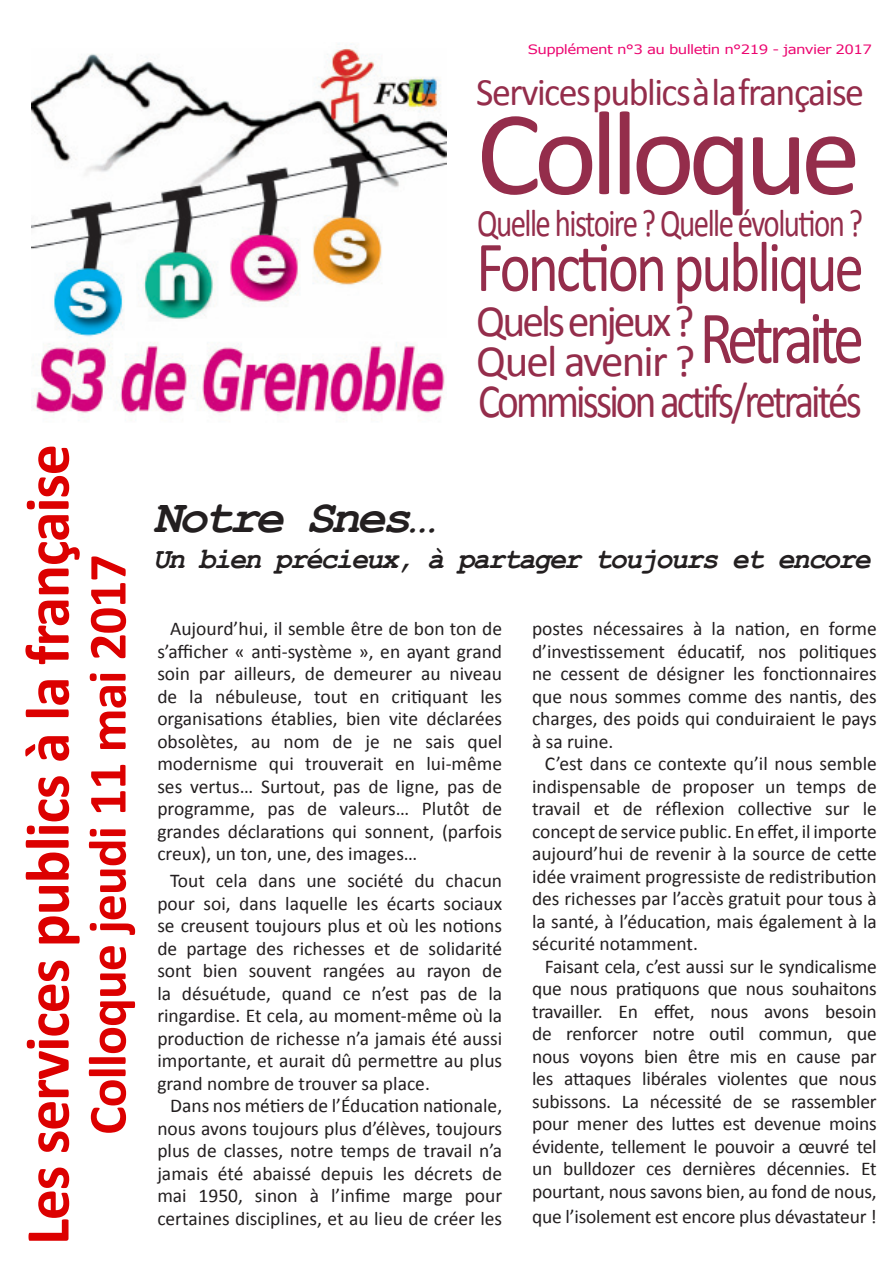
<style>
.page{position:relative;width:893px;height:1263px;background:#fff}
.page>*{position:absolute;margin:0;border:0;box-sizing:border-box;transform-origin:0 0}
.texte14j2{font:121.2px "Calibri";letter-spacing:-.06em;color:#942d4b}
.ciseaux034{font:75.15px "Calibri";letter-spacing:-.085em;color:#942d4b;scale:.83 1}
.tél040{font:72px "Calibri";letter-spacing:-.05em;color:#942d4b;scale:.82 1}
.t1{font:700 63px "Calibri";letter-spacing:-.02em;color:#dc0000}
.t2{font:700 54px "Calibri";letter-spacing:-.02em;color:#dc0000}
.tél040-2{font:48px "Calibri";letter-spacing:-.07em;color:#942d4b;scale:.86 1}
.t3{font:italic 700 48px "Courier New";letter-spacing:-.07em;color:#231f20}
.ciseaux034-2{font:45px "Calibri";letter-spacing:-.07em;color:#942d4b}
.texte14j2-2{font:45px "Calibri";letter-spacing:-.04em;color:#942d4b}
.tél040-3{font:39px "Calibri";letter-spacing:-.05em;color:#942d4b;scale:.79 1}
.ciseaux034-3{font:39px "Calibri";letter-spacing:-.04em;color:#942d4b}
.t4{font:italic 700 30px "Courier New";letter-spacing:-.06em;color:#231f20;scale:.94 1}
.t5{font:19.5px/22.5px "Calibri";color:#231f20;text-align:justify}
.t6{font:12.9px "Verdana";letter-spacing:-.04em;color:#ec0570;scale:1.16 1}
</style>
<div class="page">
<img style="left:32px;top:43px;width:414px;height:378px">
<p class="t1" style="left:7px;top:1245px;width:802px;rotate:-90deg">Les services publics à la française</p>
<p class="t2" style="left:73px;top:1135px;width:582px;rotate:-90deg">Colloque jeudi 11 mai 2017</p>
<p class="t6" style="left:528px;top:40px;width:298px">Supplément n°3 au bulletin n°219 - janvier 2017</p>
<p class="ciseaux034-3" style="left:476px;top:68px;width:389px">Services publics à la française</p>
<p class="texte14j2" style="left:476px;top:77px;width:386px">Colloque</p>
<p class="tél040-3" style="left:477px;top:198px;width:490px">Quelle histoire ? Quelle évolution ?</p>
<p class="tél040" style="left:476px;top:221px;width:474px">Fonction publique</p>
<p class="ciseaux034-2" style="left:476px;top:292px;width:220px">Quels enjeux ?</p>
<p class="texte14j2-2" style="left:476px;top:333px;width:220px">Quel avenir ?</p>
<p class="ciseaux034" style="left:699px;top:290px;width:200px">Retraite</p>
<p class="tél040-2" style="left:478px;top:370px;width:448px">Commission actifs/retraités</p>
<p class="t3" style="left:153px;top:484px;width:285px">Notre Snes…</p>
<p class="t4" style="left:153px;top:538px;width:765px">Un bien précieux, à partager toujours et encore</p>
<p class="t5" style="left:157px;top:618px;width:346px;text-indent:13px">Aujourd’hui, il semble être de bon ton de s’afficher « anti-système », en ayant grand soin par ailleurs, de demeurer au niveau de la nébuleuse, tout en critiquant les organisations établies, bien vite déclarées obsolètes, au nom de je ne sais quel modernisme qui trouverait en lui-même ses vertus… Surtout, pas de ligne, pas de programme, pas de valeurs… Plutôt de grandes déclarations qui sonnent, (parfois creux), un ton, une, des images…</p>
<p class="t5" style="left:157px;top:869px;width:346px;text-indent:13px">Tout cela dans une société du chacun pour soi, dans laquelle les écarts sociaux se creusent toujours plus et où les notions de partage des richesses et de solidarité sont bien souvent rangées au rayon de la désuétude, quand ce n’est pas de la ringardise. Et cela, au moment-même où la production de richesse n’a jamais été aussi importante, et aurait dû permettre au plus grand nombre de trouver sa place.</p>
<p class="t5" style="left:157px;top:1094px;width:346px;text-indent:13px">Dans nos métiers de l’Éducation nationale, nous avons toujours plus d’élèves, toujours plus de classes, notre temps de travail n’a jamais été abaissé depuis les décrets de mai 1950, sinon à l’infime marge pour certaines disciplines, et au lieu de créer les</p>
<p class="t5" style="left:532px;top:618px;width:346px">postes nécessaires à la nation, en forme d’investissement éducatif, nos politiques ne cessent de désigner les fonctionnaires que nous sommes comme des nantis, des charges, des poids qui conduiraient le pays à sa ruine.</p>
<p class="t5" style="left:532px;top:753px;width:346px;text-indent:13px">C’est dans ce contexte qu’il nous semble indispensable de proposer un temps de travail et de réflexion collective sur le concept de service public. En effet, il importe aujourd’hui de revenir à la source de cette idée vraiment progressiste de redistribution des richesses par l’accès gratuit pour tous à la santé, à l’éducation, mais également à la sécurité notamment.</p>
<p class="t5" style="left:532px;top:955px;width:346px;text-indent:13px">Faisant cela, c’est aussi sur le syndicalisme que nous pratiquons que nous souhaitons travailler. En effet, nous avons besoin de renforcer notre outil commun, que nous voyons bien être mis en cause par les attaques libérales violentes que nous subissons. La nécessité de se rassembler pour mener des luttes est devenue moins évidente, tellement le pouvoir a œuvré tel un bulldozer ces dernières décennies. Et pourtant, nous savons bien, au fond de nous,</p>
<p class="t5" style="left:532px;top:1206px;width:346px">que l’isolement est encore plus dévastateur !</p>
</div>
